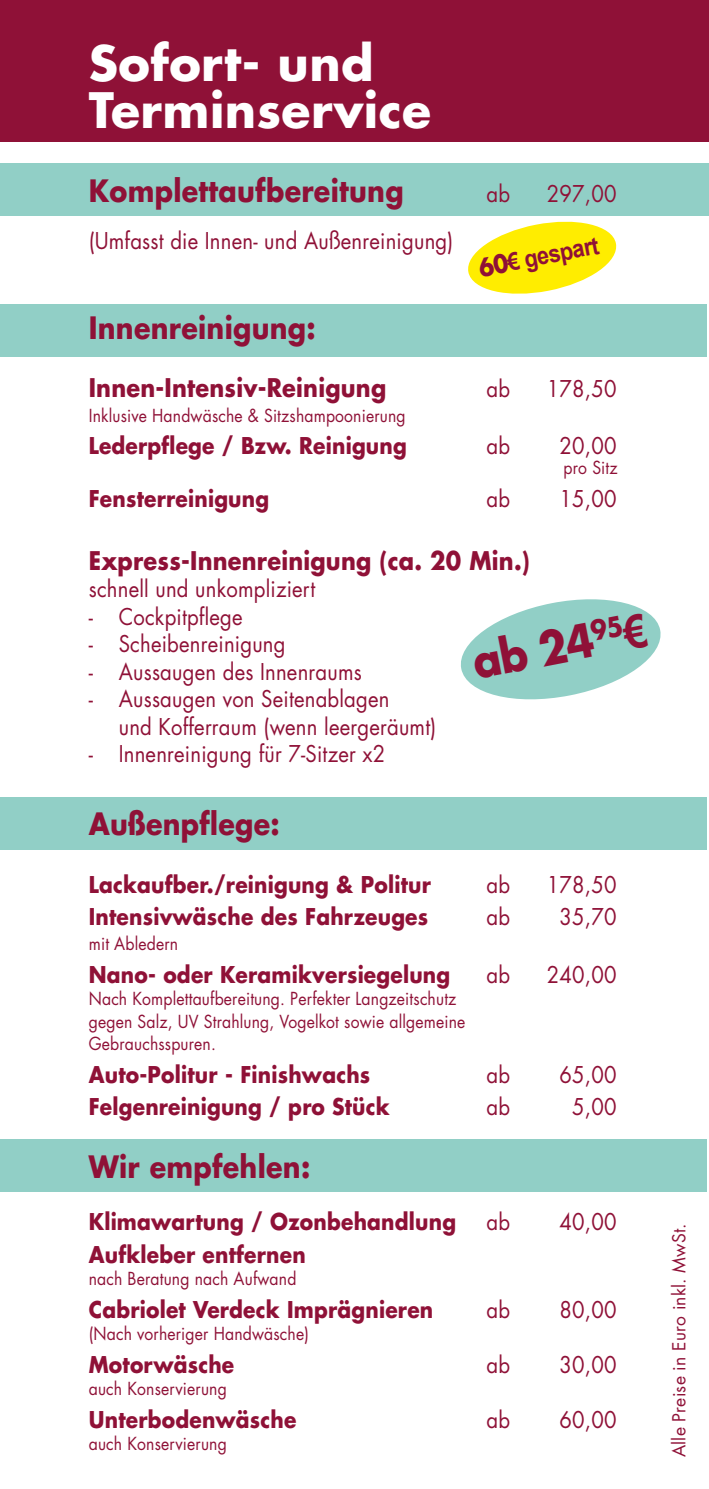
<style>
.page{position:relative;width:709px;height:1489px;background:#fff}
.page>*{position:absolute;margin:0;border:0;box-sizing:border-box;transform-origin:0 0}
.t1{font:700 47.5px/47.5px "Futura";letter-spacing:.01em;color:#fff}
.t2{font:700 45.75px "Futura";color:#8f1137;scale:.9 1}
.t3{font:700 30px "Futura";letter-spacing:.01em;color:#8f1137;scale:.9 1}
.t4{font:700 25px "Futura";letter-spacing:.01em;color:#8f1137;scale:.9 1}
.t5{font:700 24.25px "Arial";color:#8f1137;scale:.9 1}
.t6{font:22.5px/27.5px "Futura";letter-spacing:.01em;color:#8f1137;scale:.9 1}
.t7{font:700 22.5px "Futura";letter-spacing:.01em;color:#8f1137;scale:.9 1}
.t8{font:17.5px/22.5px "Futura";letter-spacing:.01em;color:#8f1137;scale:.9 1}
.t9{font:17.5px "Futura";letter-spacing:.01em;color:#8f1137}
.s1{font-family:"Futura"}
.s2{font-family:"Arial"}
</style>
<div class="page">
<div style="left:0;top:0;width:709px;height:142px;background:#8f1137"></div>
<div style="left:0;top:304px;width:706px;height:52px;background:#91cfc6"></div>
<div style="left:0;top:797px;width:706px;height:53px;background:#91cfc6"></div>
<div style="left:0;top:1138px;width:706px;height:53px;background:#91cfc6"></div>
<div style="left:0;top:163px;width:709px;height:52px;background:#91cfc6"></div>
<svg style="left:460px;top:599px;width:201px;height:101px"></svg>
<svg style="left:468px;top:221px;width:149px;height:73px"></svg>
<h1 class="t1" style="left:89px;top:38px;width:344px">Sofort- und<br>Terminservice</h1>
<h3 class="t3" style="left:89px;top:169px;width:351px">Komplettaufbereitung</h3>
<p class="t6" style="left:486px;top:179px;width:28px">ab</p>
<p class="t6" style="left:547px;top:179px;width:79px">297,00</p>
<p class="t6" style="left:89px;top:227px;width:406px">(Umfasst die Innen- und Außenreinigung)</p>
<p class="t5" style="left:476px;top:251px;width:137px;rotate:-11deg"><span class="s1">60</span>€ gespart</p>
<h3 class="t3" style="left:89px;top:307px;width:254px">Innenreinigung:</h3>
<p class="t4" style="left:89px;top:370px;width:332px">Innen-Intensiv-Reinigung</p>
<p class="t6" style="left:486px;top:374px;width:28px">ab</p>
<p class="t6" style="left:547px;top:374px;width:79px">178,50</p>
<p class="t8" style="left:89px;top:404px;width:353px">Inklusive Handwäsche &amp; Sitzshampoonierung</p>
<p class="t7" style="left:89px;top:430px;width:355px">Lederpflege / Bzw. Reinigung</p>
<p class="t6" style="left:486px;top:432px;width:28px">ab</p>
<p class="t6" style="left:559px;top:432px;width:65px">20,00</p>
<p class="t8" style="left:563px;top:456px;width:62px">pro Sitz</p>
<p class="t7" style="left:89px;top:482px;width:202px">Fensterreinigung</p>
<p class="t6" style="left:486px;top:484px;width:28px">ab</p>
<p class="t6" style="left:559px;top:484px;width:65px">15,00</p>
<p class="t4" style="left:89px;top:543px;width:491px">Express-Innenreinigung (ca. 20 Min.)</p>
<p class="t6" style="left:89px;top:575px;width:253px">schnell und unkompliziert</p>
<p class="t6" style="left:89px;top:602px;width:172px">- Cockpitpflege</p>
<p class="t6" style="left:89px;top:630px;width:220px">- Scheibenreinigung</p>
<p class="t6" style="left:89px;top:657px;width:305px">- Aussaugen des Innenraums</p>
<p class="t6" style="left:119px;top:685px;width:354px;text-indent:-30px">- Aussaugen von Seitenablagen<br>und Kofferraum (wenn leergeräumt)</p>
<p class="t6" style="left:89px;top:740px;width:331px">- Innenreinigung für 7-Sitzer x2</p>
<h2 class="t2" style="left:467px;top:631px;width:197px;rotate:-11deg">ab 24<sup>95</sup><span class="s2">€</span></h2>
<h3 class="t3" style="left:89px;top:802px;width:214px">Außenpflege:</h3>
<p class="t7" style="left:89px;top:868px;width:381px">Lackaufber./reinigung &amp; Politur</p>
<p class="t6" style="left:486px;top:870px;width:28px">ab</p>
<p class="t6" style="left:547px;top:870px;width:79px">178,50</p>
<p class="t7" style="left:89px;top:901px;width:379px">Intensivwäsche des Fahrzeuges</p>
<p class="t6" style="left:486px;top:902px;width:28px">ab</p>
<p class="t6" style="left:559px;top:902px;width:65px">35,70</p>
<p class="t8" style="left:89px;top:932px;width:101px">mit Abledern</p>
<p class="t7" style="left:89px;top:958px;width:403px">Nano- oder Keramikversiegelung</p>
<p class="t6" style="left:486px;top:960px;width:28px">ab</p>
<p class="t6" style="left:547px;top:960px;width:79px">240,00</p>
<p class="t8" style="left:89px;top:987px;width:420px">Nach Komplettaufbereitung. Perfekter Langzeitschutz gegen Salz, UV Strahlung, Vogelkot sowie allgemeine<br>Gebrauchsspuren.</p>
<p class="t7" style="left:89px;top:1058px;width:314px">Auto-Politur - Finishwachs</p>
<p class="t6" style="left:486px;top:1060px;width:28px">ab</p>
<p class="t6" style="left:559px;top:1060px;width:65px">65,00</p>
<p class="t7" style="left:89px;top:1091px;width:336px">Felgenreinigung / pro Stück</p>
<p class="t6" style="left:486px;top:1092px;width:28px">ab</p>
<p class="t6" style="left:572px;top:1092px;width:51px">5,00</p>
<h3 class="t3" style="left:89px;top:1145px;width:248px">Wir empfehlen:</h3>
<p class="t7" style="left:89px;top:1206px;width:409px">Klimawartung / Ozonbehandlung</p>
<p class="t6" style="left:486px;top:1207px;width:28px">ab</p>
<p class="t6" style="left:559px;top:1207px;width:65px">40,00</p>
<p class="t7" style="left:89px;top:1238px;width:242px">Aufkleber entfernen</p>
<p class="t8" style="left:89px;top:1267px;width:232px">nach Beratung nach Aufwand</p>
<p class="t7" style="left:89px;top:1293px;width:384px">Cabriolet Verdeck Imprägnieren</p>
<p class="t6" style="left:486px;top:1295px;width:28px">ab</p>
<p class="t6" style="left:559px;top:1295px;width:65px">80,00</p>
<p class="t8" style="left:89px;top:1322px;width:246px">(Nach vorheriger Handwäsche)</p>
<p class="t7" style="left:89px;top:1348px;width:163px">Motorwäsche</p>
<p class="t6" style="left:486px;top:1350px;width:28px">ab</p>
<p class="t6" style="left:559px;top:1350px;width:65px">30,00</p>
<p class="t8" style="left:89px;top:1377px;width:155px">auch Konservierung</p>
<p class="t7" style="left:89px;top:1403px;width:232px">Unterbodenwäsche</p>
<p class="t6" style="left:486px;top:1405px;width:28px">ab</p>
<p class="t6" style="left:559px;top:1405px;width:65px">60,00</p>
<p class="t8" style="left:89px;top:1432px;width:155px">auch Konservierung</p>
<p class="t9" style="left:667px;top:1456px;width:235px;rotate:-90deg">Alle Preise in Euro inkl. MwSt.</p>
</div>
